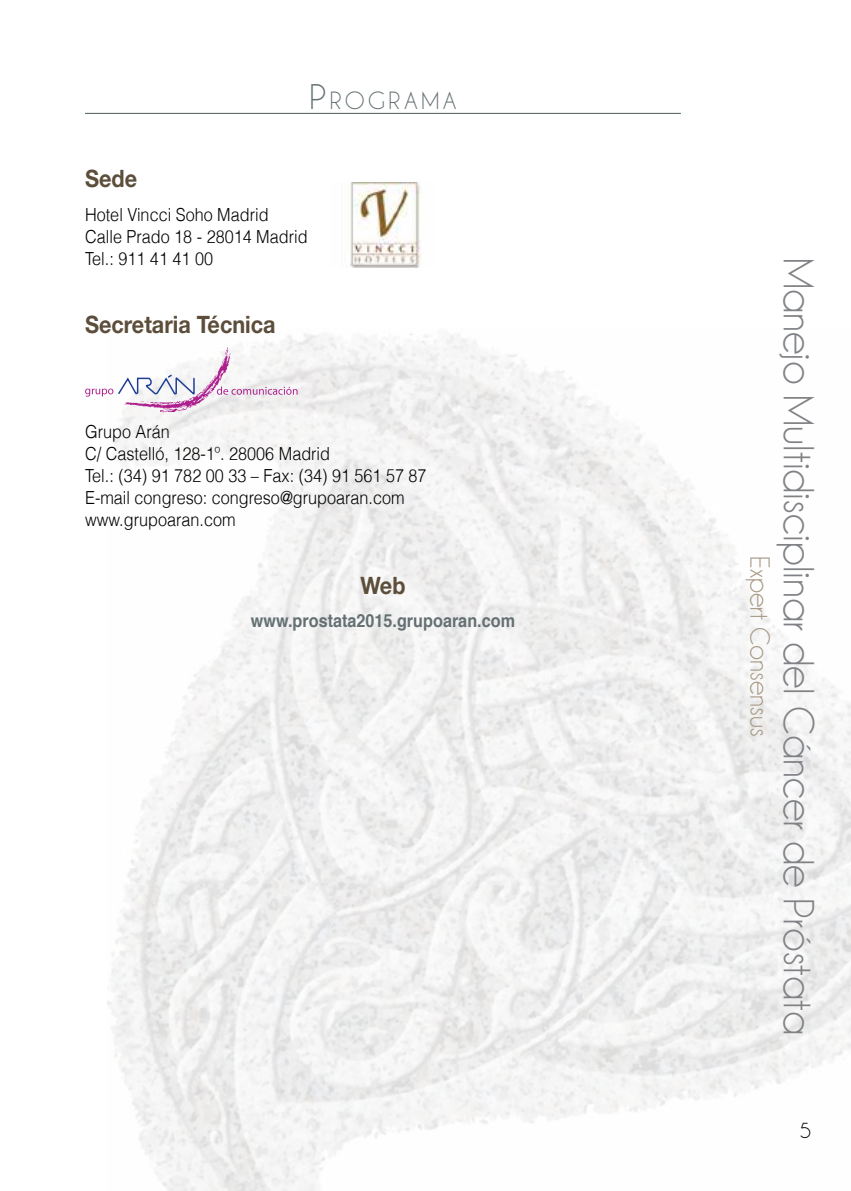
<style>
.page{position:relative;width:851px;height:1191px;background:#fff}
.page>*{position:absolute;margin:0;border:0;box-sizing:border-box;transform-origin:0 0}
.t1{font:44px "Champagne&Limousines";color:#808285}
.t2{font:28px "Champagne&Limousines";color:#a69984}
.t3{font:25.2px "Champagne&Limousines";letter-spacing:.145em;color:#647072}
.t4{font:700 24px "Helvetica Neue LT Std";color:#5c4e3a;scale:.9 1}
.t5{font:22px "Champagne&Limousines";color:#000}
.t6{font:300 18px/22px "Helvetica";color:#000;scale:.9 1}
.t7{font:700 18px "Helvetica";color:#647072;scale:.9 1}
.s1{font-size:36px}
</style>
<div class="page">
<hr style="left:85px;top:113px;width:595px;height:1px;background:#647072">
<svg style="left:85px;top:346px;width:212px;height:67px"></svg>
<img style="left:350px;top:183px;width:72px;height:84px">
<h3 class="t3" style="left:309px;top:86px;width:148px"><span class="s1">P</span>ROGRAMA</h3>
<h3 class="t4" style="left:85px;top:164px;width:59px">Sede</h3>
<p class="t6" style="left:85px;top:202px;width:249px">Hotel Vincci Soho Madrid<br>Calle Prado 18 - 28014 Madrid<br>Tel.: 911 41 41 00</p>
<h3 class="t4" style="left:85px;top:309px;width:213px">Secretaria Técnica</h3>
<p class="t6" style="left:85px;top:420px;width:381px">Grupo Arán<br>C/ Castelló, 128-1º. 28006 Madrid<br>Tel.: (34) 91 782 00 33 – Fax: (34) 91 561 57 87<br>E-mail congreso: congreso@grupoaran.com www.grupoaran.com</p>
<h3 class="t4" style="left:360px;top:570px;width:52px">Web</h3>
<p class="t7" style="left:251px;top:605px;width:295px">www.prostata2015.grupoaran.com</p>
<h1 class="t1" style="left:823px;top:258px;width:778px;rotate:90deg">Manejo Multidisciplinar del Cáncer de Próstata</h1>
<h2 class="t2" style="left:775px;top:556px;width:182px;rotate:90deg">Expert Consensus</h2>
<p class="t5" style="left:799px;top:1118px;width:13px">5</p>
</div>
